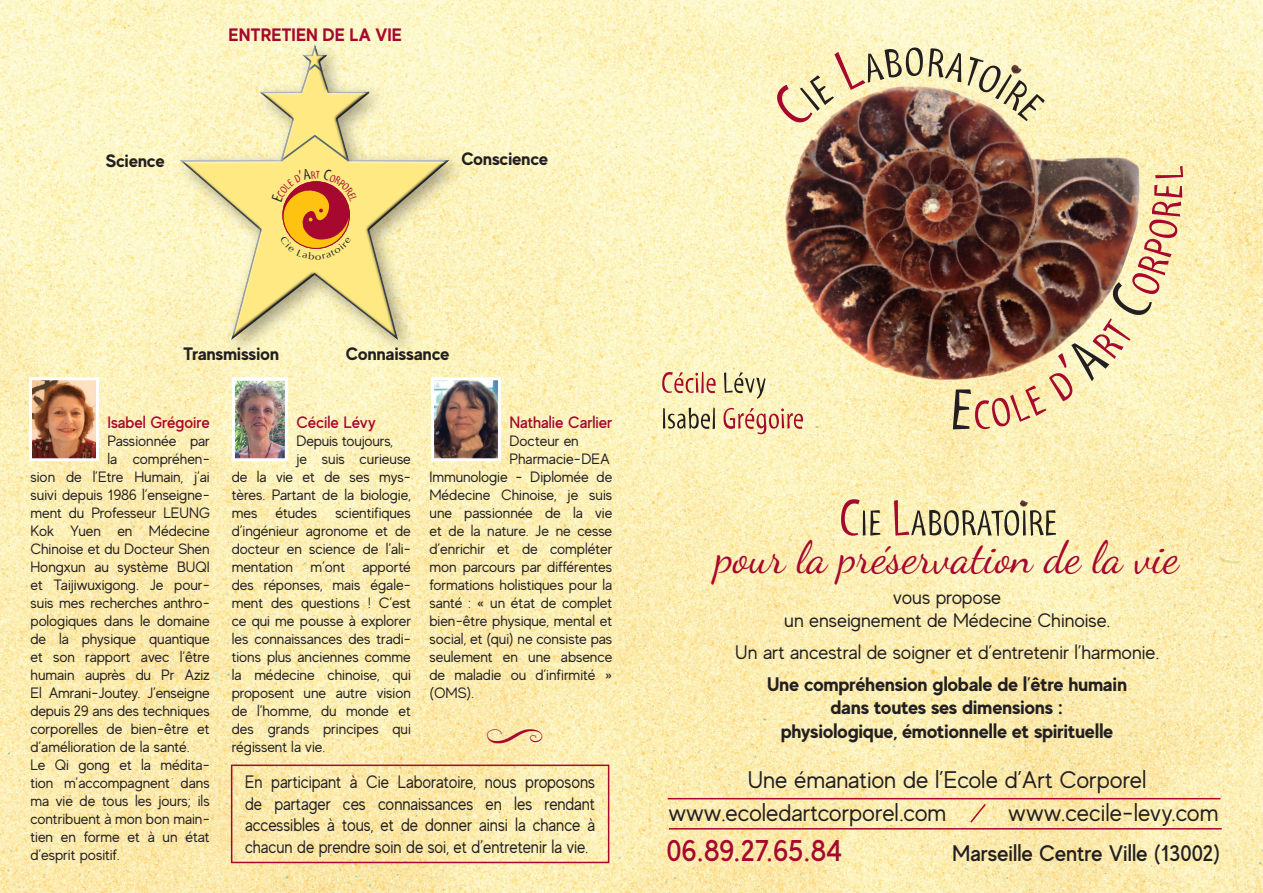
<style>
.page{position:relative;width:1263px;height:893px;background:#fff}
.page>*{position:absolute;margin:0;border:0;box-sizing:border-box;transform-origin:0 0}
.t1{font:45px "Dancing Script";color:#a6082f}
.t2{font:500 30px "MADE Evolve Sans";letter-spacing:-.02em;color:#a6082f}
.t3{font:24px/33px "MADE Evolve Sans";color:#231f20}
.t4{font:500 22.5px "MADE Evolve Sans";letter-spacing:-.005em;color:#231f20}
.t5{font:700 19.5px/23.4px "MADE Evolve Sans";color:#231f20;text-align:center}
.t6{font:19.5px/23.4px "MADE Evolve Sans";color:#231f20;text-align:center}
.t7{font:18px/21.6px "MADE Evolve Sans";color:#231f20;text-align:justify;scale:.9 1}
.t8{font:700 18px "MADE Evolve Sans";color:#231f20}
.t9{font:700 18px "MADE Evolve Sans";color:#a6082f}
.t10{font:500 16.5px "MADE Evolve Sans";letter-spacing:-.005em;color:#a6082f}
.t11{font:15px "MADE Evolve Sans";color:#231f20}
</style>
<div class="page">
<img style="left:0;top:0;width:1263px;height:893px">
<img style="left:735px;top:28px;width:432px;height:427px">
<img style="left:953px;top:166px;width:230px;height:263px">
<img style="left:774px;top:47px;width:271px;height:78px">
<svg style="left:723px;top:408px;width:80px;height:26px;background:#e7bc9c"></svg>
<svg style="left:663px;top:407px;width:52px;height:22px"></svg>
<svg style="left:724px;top:372px;width:41px;height:27px"></svg>
<svg style="left:662px;top:372px;width:54px;height:21px"></svg>
<hr style="left:669px;top:828px;width:553px;height:1px;background:#a6082f">
<hr style="left:668px;top:798px;width:552px;height:1px;background:#a6082f">
<svg style="left:969px;top:802px;width:18px;height:22px"></svg>
<img style="left:1008px;top:63px;width:15px;height:15px">
<div style="left:231px;top:765px;width:378px;height:98px;border:2px solid #a6082f"></div>
<div style="left:174px;top:38px;width:293px;height:320px;background:#231f20;opacity:.4"></div>
<div style="left:179px;top:42px;width:273px;height:300px;background:#231f20;opacity:.75"></div>
<img style="left:33px;top:381px;width:62px;height:76px">
<div style="left:29px;top:377px;width:70px;height:84px;border:3px solid #fff"></div>
<img style="left:236px;top:381px;width:48px;height:76px">
<div style="left:232px;top:377px;width:56px;height:84px;border:3px solid #fff"></div>
<img style="left:435px;top:381px;width:62px;height:76px">
<div style="left:431px;top:377px;width:70px;height:84px;border:3px solid #fff"></div>
<svg style="left:894px;top:499px;width:162px;height:37px;background:#cdc097"></svg>
<svg style="left:841px;top:499px;width:39px;height:37px"></svg>
<svg style="left:487px;top:729px;width:55px;height:14px"></svg>
<svg style="left:256px;top:44px;width:117px;height:216px;background:#edd187"></svg>
<p class="t9" style="left:229px;top:23px;width:175px">ENTRETIEN DE LA VIE</p>
<p class="t8" style="left:106px;top:149px;width:60px">Science</p>
<p class="t8" style="left:461px;top:147px;width:88px">Conscience</p>
<p class="t8" style="left:183px;top:343px;width:98px">Transmission</p>
<p class="t8" style="left:346px;top:342px;width:105px">Connaissance</p>
<p class="t10" style="left:107px;top:412px;width:104px">Isabel Grégoire</p>
<p class="t11" style="left:107px;top:431px;width:104px">Passionnée par</p>
<p class="t11" style="left:107px;top:449px;width:104px">la compréhen-</p>
<p class="t11" style="left:31px;top:467px;width:181px">sion de l’Etre Humain, j’ai</p>
<p class="t11" style="left:31px;top:485px;width:181px">suivi depuis 1986 l’enseigne-</p>
<p class="t11" style="left:31px;top:503px;width:181px">ment du Professeur LEUNG</p>
<p class="t11" style="left:31px;top:521px;width:181px">Kok Yuen en Médecine</p>
<p class="t11" style="left:31px;top:539px;width:181px">Chinoise et du Docteur Shen</p>
<p class="t11" style="left:31px;top:557px;width:181px">Hongxun au système BUQI</p>
<p class="t11" style="left:31px;top:575px;width:181px">et Taijiwuxigong. Je pour-</p>
<p class="t11" style="left:31px;top:593px;width:181px">suis mes recherches anthro-</p>
<p class="t11" style="left:31px;top:611px;width:181px">pologiques dans le domaine</p>
<p class="t11" style="left:31px;top:629px;width:181px">de la physique quantique</p>
<p class="t11" style="left:31px;top:647px;width:181px">et son rapport avec l’être</p>
<p class="t11" style="left:31px;top:665px;width:181px">humain auprès du Pr Aziz</p>
<p class="t11" style="left:31px;top:683px;width:181px">El Amrani-Joutey. J’enseigne</p>
<p class="t11" style="left:31px;top:701px;width:181px">depuis 29 ans des techniques</p>
<p class="t11" style="left:31px;top:719px;width:181px">corporelles de bien-être et</p>
<p class="t11" style="left:31px;top:737px;width:161px">d’amélioration de la santé.</p>
<p class="t11" style="left:31px;top:755px;width:181px">Le Qi gong et la médita-</p>
<p class="t11" style="left:31px;top:773px;width:181px">tion m’accompagnent dans</p>
<p class="t11" style="left:31px;top:791px;width:181px">ma vie de tous les jours; ils</p>
<p class="t11" style="left:31px;top:809px;width:181px">contribuent à mon bon main-</p>
<p class="t11" style="left:31px;top:827px;width:181px">tien en forme et à un état</p>
<p class="t11" style="left:31px;top:845px;width:91px">d’esprit positif.</p>
<p class="t10" style="left:296px;top:412px;width:81px">Cécile Lévy</p>
<p class="t11" style="left:296px;top:431px;width:98px">Depuis toujours,</p>
<p class="t11" style="left:296px;top:449px;width:116px">je suis curieuse</p>
<p class="t11" style="left:232px;top:467px;width:181px">de la vie et de ses mys-</p>
<p class="t11" style="left:232px;top:485px;width:181px">tères. Partant de la biologie,</p>
<p class="t11" style="left:232px;top:503px;width:181px">mes études scientifiques</p>
<p class="t11" style="left:232px;top:521px;width:181px">d’ingénieur agronome et de</p>
<p class="t11" style="left:232px;top:539px;width:181px">docteur en science de l’ali-</p>
<p class="t11" style="left:232px;top:557px;width:181px">mentation m’ont apporté</p>
<p class="t11" style="left:232px;top:575px;width:181px">des réponses, mais égale-</p>
<p class="t11" style="left:232px;top:593px;width:181px">ment des questions ! C’est</p>
<p class="t11" style="left:232px;top:611px;width:181px">ce qui me pousse à explorer</p>
<p class="t11" style="left:232px;top:629px;width:181px">les connaissances des tradi-</p>
<p class="t11" style="left:232px;top:647px;width:181px">tions plus anciennes comme</p>
<p class="t11" style="left:232px;top:665px;width:181px">la médecine chinoise, qui</p>
<p class="t11" style="left:232px;top:683px;width:181px">proposent une autre vision</p>
<p class="t11" style="left:232px;top:701px;width:181px">de l’homme, du monde et</p>
<p class="t11" style="left:232px;top:719px;width:181px">des grands principes qui</p>
<p class="t11" style="left:232px;top:737px;width:95px">régissent la vie.</p>
<p class="t10" style="left:509px;top:412px;width:104px">Nathalie Carlier</p>
<p class="t11" style="left:509px;top:431px;width:71px">Docteur en</p>
<p class="t11" style="left:509px;top:449px;width:102px">Pharmacie-DEA</p>
<p class="t11" style="left:429px;top:467px;width:184px">Immunologie - Diplomée de</p>
<p class="t11" style="left:429px;top:485px;width:184px">Médecine Chinoise, je suis</p>
<p class="t11" style="left:429px;top:503px;width:184px">une passionnée de la vie</p>
<p class="t11" style="left:429px;top:521px;width:184px">et de la nature. Je ne cesse</p>
<p class="t11" style="left:429px;top:539px;width:184px">d’enrichir et de compléter</p>
<p class="t11" style="left:429px;top:557px;width:184px">mon parcours par différentes</p>
<p class="t11" style="left:429px;top:575px;width:184px">formations holistiques pour la</p>
<p class="t11" style="left:429px;top:593px;width:184px">santé : « un état de complet</p>
<p class="t11" style="left:429px;top:611px;width:184px">bien-être physique, mental et</p>
<p class="t11" style="left:429px;top:629px;width:184px">social, et (qui) ne consiste pas</p>
<p class="t11" style="left:429px;top:647px;width:184px">seulement en une absence</p>
<p class="t11" style="left:429px;top:665px;width:184px">de maladie ou d’infirmité »</p>
<p class="t11" style="left:429px;top:683px;width:46px">(OMS).</p>
<p class="t7" style="left:245px;top:771px;width:390px">En participant à Cie Laboratoire, nous proposons de partager ces connaissances en les rendant accessibles à tous, et de donner ainsi la chance à chacun de prendre soin de soi, et d’entretenir la vie.</p>
<h1 class="t1" style="left:716px;top:530px;width:465px">pour la préservation de la vie</h1>
<h3 class="t6" style="left:784px;top:585px;width:327px">vous propose<br>un enseignement de Médecine Chinoise.</h3>
<h3 class="t6" style="left:735px;top:640px;width:425px">Un art ancestral de soigner et d’entretenir l’harmonie.</h3>
<h3 class="t5" style="left:767px;top:672px;width:361px">Une compréhension globale de l’être humain dans toutes ses dimensions :<br>physiologique, émotionnelle et spirituelle</h3>
<h3 class="t3" style="left:669px;top:762px;width:479px;text-indent:79px">Une émanation de l’Ecole d’Art Corporel www.ecoledartcorporel.com</h3>
<h3 class="t3" style="left:1008px;top:795px;width:212px">www.cecile-levy.com</h3>
<h2 class="t2" style="left:666px;top:832px;width:177px">06.89.27.65.84</h2>
<h3 class="t4" style="left:952px;top:839px;width:269px">Marseille Centre Ville (13002)</h3>
</div>
